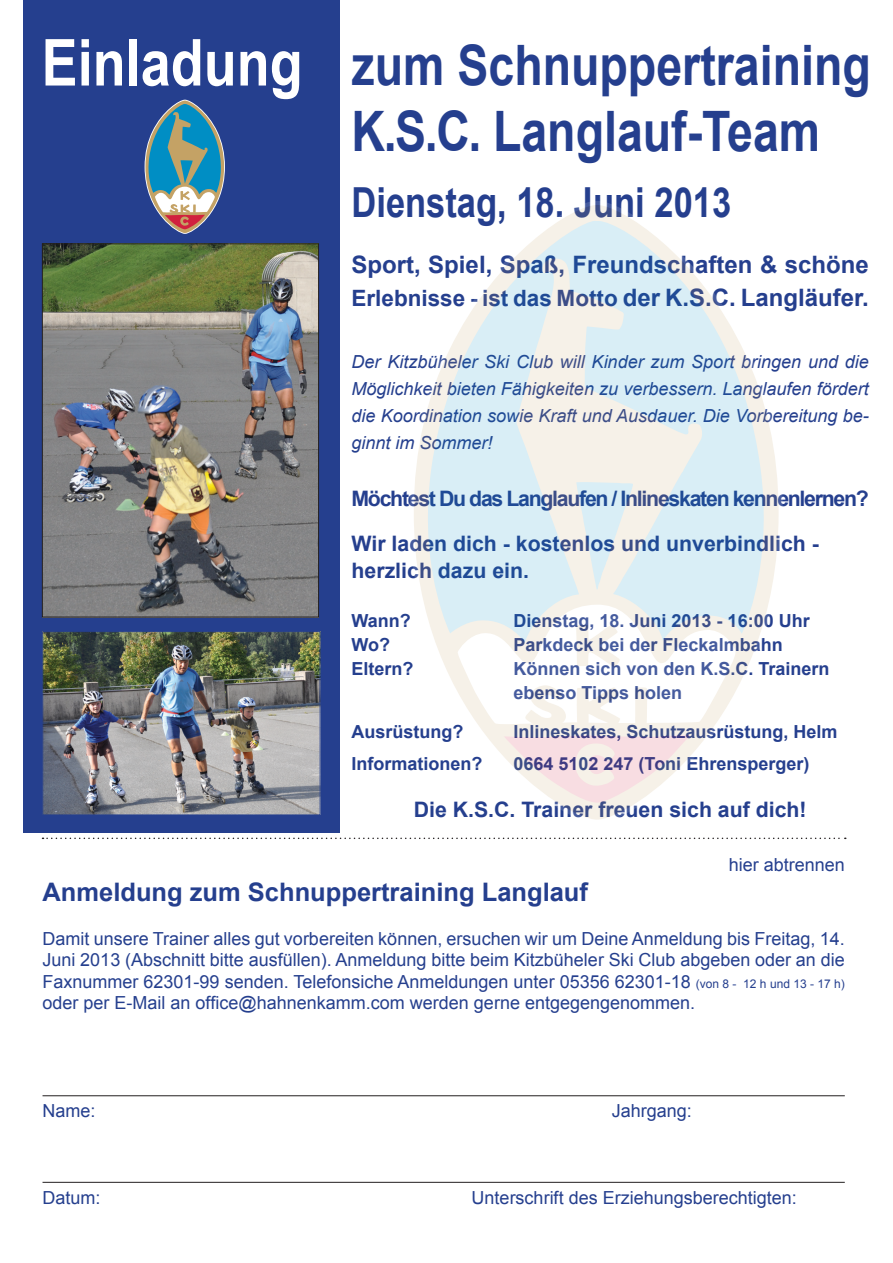
<style>
.page{position:relative;width:893px;height:1263px;background:#fff}
.page>*{position:absolute;margin:0;border:0;box-sizing:border-box;transform-origin:0 0}
.t1{font:700 64.8px "Arial";color:#fff;scale:.83 1}
.t2{font:700 55.8px/66px "Arial";color:#253f8e;scale:.83 1}
.t3{font:700 41.4px "Arial";color:#253f8e;scale:.83 1}
.t4{font:700 25.5px "Arial";color:#253f8e}
.t5{font:700 24px "Arial";color:#253f8e}
.t6{font:700 22.5px "Arial";color:#253f8e}
.t7{font:700 21.3px/45px "Arial";letter-spacing:-.06em;color:#253f8e}
.t8{font:700 21.3px "Arial";color:#253f8e}
.t9{font:18px/21.6px "Arial";color:#253f8e;text-align:justify}
.t10{font:700 18px/24px "Arial";color:#253f8e}
.t11{font:italic 18px/27px "Arial";color:#253f8e;text-align:justify}
.s1{font-size:24px}
.s2{font-size:12px}
</style>
<div class="page">
<hr style="left:43px;top:1095px;width:802px;height:1px;background:#231f20">
<hr style="left:43px;top:1182px;width:802px;height:1px;background:#231f20">
<svg style="left:43px;top:837px;width:803px;height:2px"></svg>
<div style="left:23px;top:0;width:316px;height:832px;background:#253f8e"></div>
<img style="left:45px;top:633px;width:273px;height:180px">
<div style="left:43px;top:631px;width:277px;height:184px;border:1px solid #253f8e"></div>
<svg style="left:414px;top:205px;width:365px;height:615px"></svg>
<svg style="left:419px;top:220px;width:353px;height:423px;fill:#d9eef6"></svg>
<svg style="left:457px;top:604px;width:280px;height:123px"></svg>
<svg style="left:504px;top:735px;width:186px;height:68px"></svg>
<svg style="left:145px;top:100px;width:80px;height:134px"></svg>
<img style="left:44px;top:246px;width:273px;height:369px">
<div style="left:42px;top:244px;width:277px;height:373px;border:1px solid #231f20"></div>
<h1 class="t1" style="left:42px;top:20px;width:316px">Einladung</h1>
<h2 class="t2" style="left:351px;top:34px;width:627px">zum Schnuppertraining<br>K.S.C. Langlauf-Team</h2>
<h3 class="t3" style="left:351px;top:175px;width:459px">Dienstag, 18. Juni 2013</h3>
<h3 class="t5" style="left:351px;top:248px;width:519px">Sport, Spiel, Spaß, Freundschaften &amp; schöne</h3>
<p class="t6" style="left:351px;top:283px;width:519px">Erlebnisse - ist das Motto <span class="s1">der K.S.C. Langläufer.</span></p>
<p class="t11" style="left:351px;top:348px;width:519px">Der Kitzbüheler Ski Club will Kinder zum Sport bringen und die Möglichkeit bieten Fähigkeiten zu verbessern. Langlaufen fördert die Koordination sowie Kraft und Ausdauer. Die Vorbereitung be&shy;ginnt im Sommer!</p>
<p class="t7" style="left:351px;top:477px;width:519px">Möchtest Du das Langlaufen / Inlineskaten kennenlernen?<br>Wir laden dich - kostenlos und unverbindlich -</p>
<p class="t8" style="left:351px;top:556px;width:179px">herzlich dazu ein.</p>
<p class="t10" style="left:351px;top:609px;width:61px">Wann?</p>
<p class="t10" style="left:513px;top:609px;width:298px">Dienstag, 18. Juni 2013 - 16:00 Uhr</p>
<p class="t10" style="left:351px;top:633px;width:40px">Wo?</p>
<p class="t10" style="left:513px;top:633px;width:271px">Parkdeck bei der Fleckalmbahn</p>
<p class="t10" style="left:351px;top:657px;width:64px">Eltern?</p>
<p class="t10" style="left:513px;top:657px;width:318px">Können sich von den K.S.C. Trainern ebenso Tipps holen</p>
<p class="t10" style="left:351px;top:720px;width:113px">Ausrüstung?</p>
<p class="t10" style="left:513px;top:720px;width:326px">Inlineskates, Schutzausrüstung, Helm</p>
<p class="t10" style="left:351px;top:752px;width:133px">Informationen?</p>
<p class="t10" style="left:513px;top:752px;width:297px">0664 5102 247 (Toni Ehrensperger)</p>
<p class="t8" style="left:414px;top:795px;width:394px">Die K.S.C. Trainer freuen sich auf dich!</p>
<p class="t9" style="left:729px;top:854px;width:118px">hier abtrennen</p>
<h3 class="t4" style="left:43px;top:875px;width:547px">Anmeldung zum Schnuppertraining Langlauf</h3>
<p class="t9" style="left:43px;top:927px;width:804px">Damit unsere Trainer alles gut vorbereiten können, ersuchen wir um Deine Anmeldung bis Freitag, 14.<br>Juni 2013 (Abschnitt bitte ausfüllen). Anmeldung bitte beim Kitzbüheler Ski Club abgeben oder an die Faxnummer 62301-99 senden. Telefonsiche Anmeldungen unter 05356 62301-18 <span class="s2">(von 8 - 12 h und 13 - 17 h) </span>oder per E-Mail an office@hahnenkamm.com werden gerne entgegengenommen.</p>
<p class="t9" style="left:43px;top:1100px;width:55px">Name:</p>
<p class="t9" style="left:612px;top:1100px;width:82px">Jahrgang:</p>
<p class="t9" style="left:43px;top:1187px;width:60px">Datum:</p>
<p class="t9" style="left:472px;top:1187px;width:327px">Unterschrift des Erziehungsberechtigten:</p>
</div>
